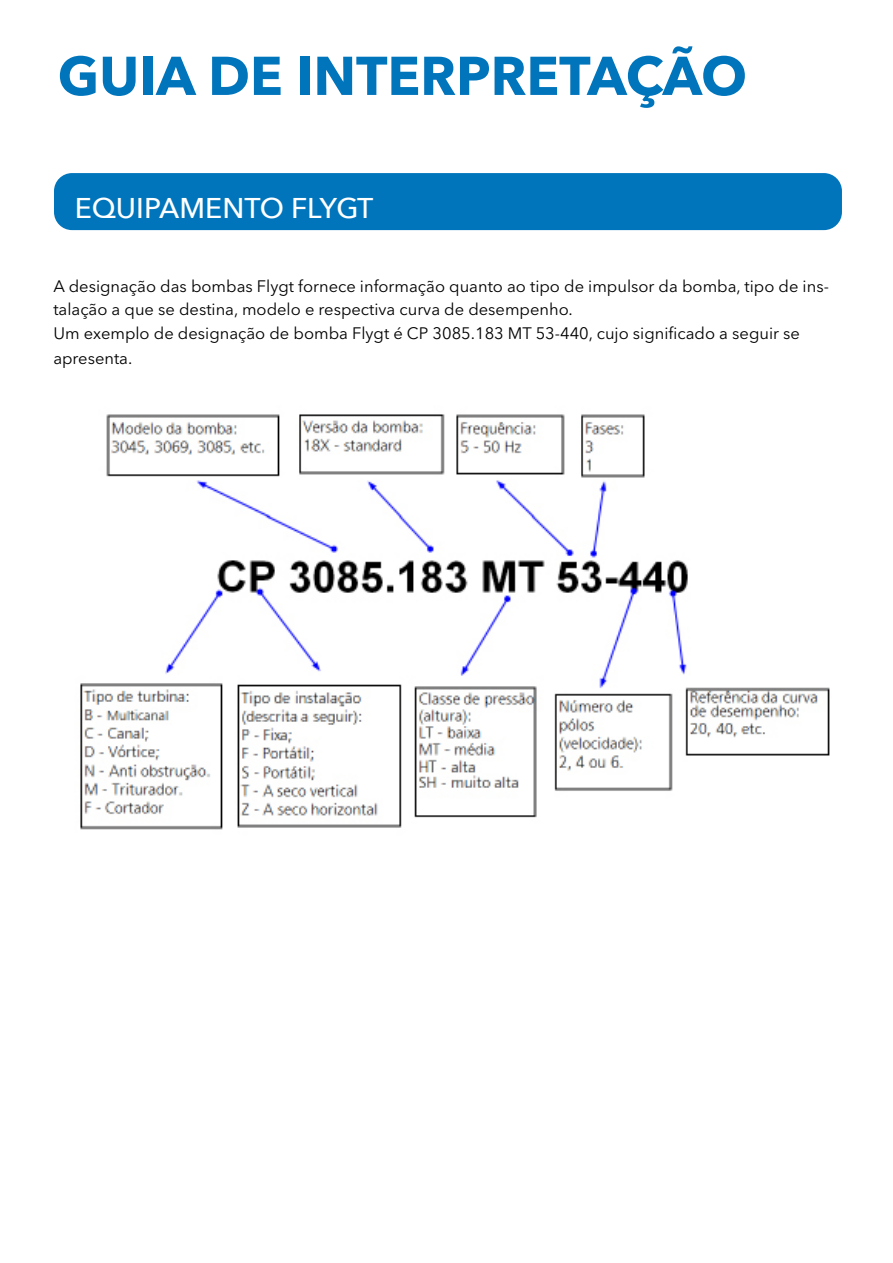
<style>
.page{position:relative;width:893px;height:1263px;background:#fff}
.page>*{position:absolute;margin:0;border:0;box-sizing:border-box;transform-origin:0 0}
.t1{font:700 54px "Avenir Next LT Pro";color:#0075bc}
.t2{font:500 28.5px "Avenir Next";color:#fff}
.t3{font:16.5px/22.5px "Avenir Next LT Pro";color:#000}
</style>
<div class="page">
<div style="left:54px;top:173px;width:788px;height:57px;background:#0075bc;border-radius:18px"></div>
<img style="left:80px;top:414px;width:750px;height:416px">
<h1 class="t1" style="left:58px;top:43px;width:691px">GUIA DE INTERPRETAÇÃO</h1>
<h2 class="t2" style="left:75px;top:184px;width:300px">EQUIPAMENTO FLYGT</h2>
<p class="t3" style="left:53px;top:275px;width:777px">A designação das bombas Flygt fornece informação quanto ao tipo de impulsor da bomba, tipo de ins&shy;talação a que se destina, modelo e respectiva curva de desempenho.</p>
<p class="t3" style="left:53px;top:321px;width:748px;line-height:24.6px">Um exemplo de designação de bomba Flygt é CP 3085.183 MT 53-440, cujo significado a seguir se apresenta.</p>
</div>
